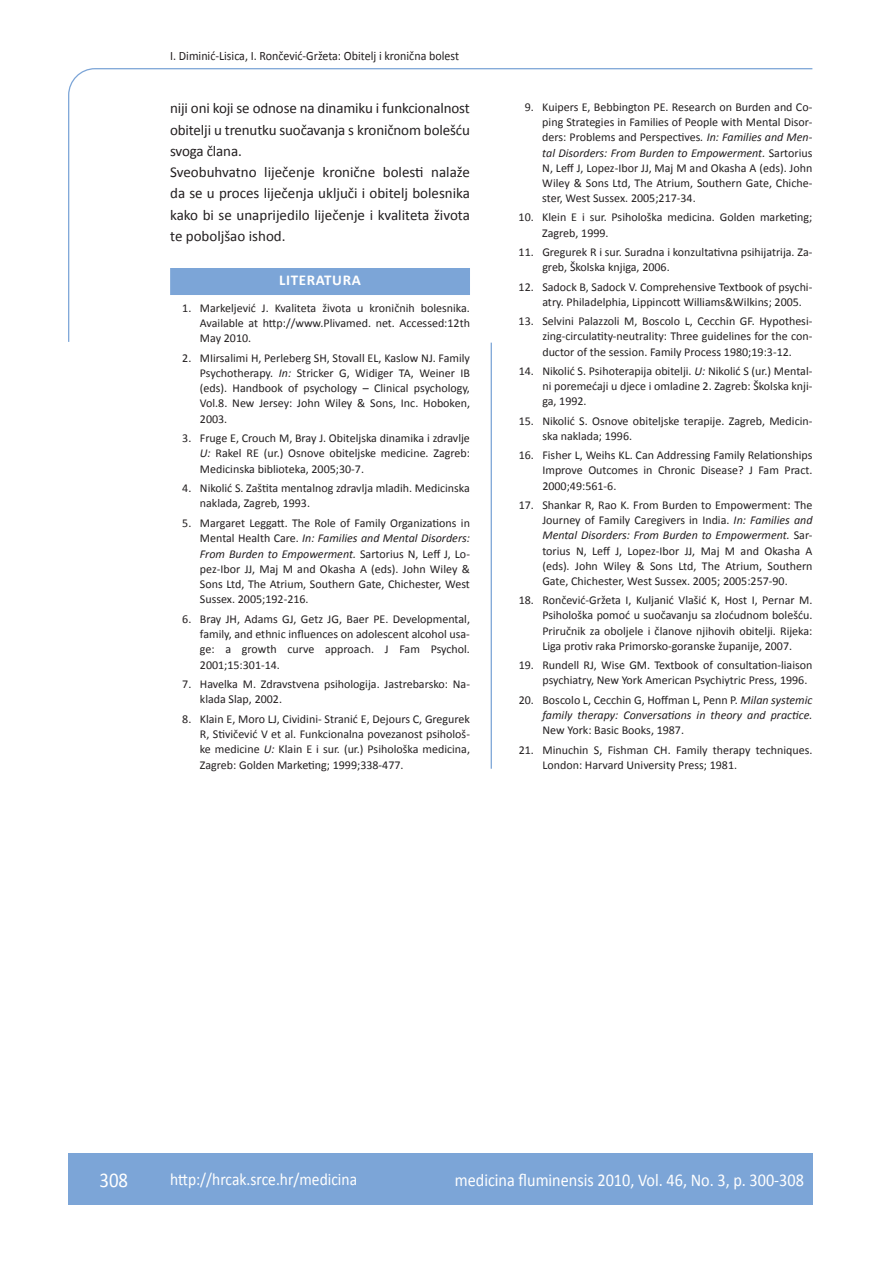
<style>
.page{position:relative;width:889px;height:1268px;background:#fff}
.page>*{position:absolute;margin:0;border:0;box-sizing:border-box;transform-origin:0 0}
.t1{font:21px "Calibri";color:#fff;scale:.9 1}
.t2{font:18px "Calibri";color:#fff;scale:.9 1}
.t3{font:17.25px "Calibri";color:#fff;scale:.9 1}
.t4{font:15px/21.3px "Calibri";color:#231f20}
.t5{font:700 15px "Calibri";letter-spacing:.04em;color:#fff}
.t6{font:12.75px "Calibri";color:#231f20;scale:.94 1}
.t7{font:12px/15.1px "Calibri";color:#231f20;text-align:justify}
.t8{font:italic 12px/15.1px "Calibri";color:#231f20;text-align:right}
.s1{font-style:italic}
.s2{font-style:normal}
</style>
<div class="page">
<svg style="left:68px;top:68px;width:745px;height:274px"></svg>
<hr style="left:490px;top:342px;width:2px;height:426px;background:#7ca5d7">
<div style="left:68px;top:1152px;width:744px;height:51px;background:#7ca5d7"></div>
<div style="left:170px;top:268px;width:300px;height:27px;background:#7ca5d7"></div>
<p class="t6" style="left:170px;top:47px;width:309px">I. Diminić-Lisica, I. Rončević-Gržeta: Obitelj i kronična bolest</p>
<p class="t4" style="left:170px;top:97px;width:301px">niji oni koji se odnose na dinamiku i funkcionalnost obitelji u trenutku suočavanja s kroničnom bolešću svoga člana.<br>Sveobuhvatno liječenje kronične bolesti nalaže da se u proces liječenja uključi i obitelj bolesnika kako bi se unaprijedilo liječenje i kvaliteta života te poboljšao ishod.</p>
<p class="t5" style="left:279px;top:271px;width:81px">LITERATURA</p>
<p class="t7" style="left:200px;top:299px;width:272px;text-indent:-18px">1. Markeljević J. Kvaliteta života u kroničnih bolesnika.<br>Available at http://www.Plivamed. net. Accessed:12th May 2010.</p>
<p class="t7" style="left:200px;top:349px;width:271px;text-indent:-18px">2. MIirsalimi H, Perleberg SH, Stovall EL, Kaslow NJ. Family Psychotherapy. <span class="s1">In:</span> Stricker G, Widiger TA, Weiner IB (eds). Handbook of psychology – Clinical psychology, Vol.8. New Jersey: John Wiley &amp; Sons, Inc. Hoboken, 2003.</p>
<p class="t7" style="left:200px;top:430px;width:271px;text-indent:-18px">3. Fruge E, Crouch M, Bray J. Obiteljska dinamika i zdravlje <span class="s1">U:</span> Rakel RE (ur.) Osnove obiteljske medicine. Zagreb:<br>Medicinska biblioteka, 2005;30-7.</p>
<p class="t7" style="left:200px;top:480px;width:271px;text-indent:-18px">4. Nikolić S. Zaštita mentalnog zdravlja mladih. Medicinska naklada, Zagreb, 1993.</p>
<p class="t7" style="left:200px;top:514px;width:272px;text-indent:-18px">5. Margaret Leggatt. The Role of Family Organizations in Mental Health Care. <span class="s1">In: Families and Mental Disorders:<br>From Burden to Empowerment.</span> Sartorius N, Leff J, Lo&shy;pez-Ibor JJ, Maj M and Okasha A (eds). John Wiley &amp; Sons Ltd, The Atrium, Southern Gate, Chichester, West Sussex. 2005;192-216.</p>
<p class="t7" style="left:200px;top:610px;width:271px;text-indent:-18px">6. Bray JH, Adams GJ, Getz JG, Baer PE. Developmental, family, and ethnic influences on adolescent alcohol usa&shy;ge: a growth curve approach. J Fam Psychol.<br>2001;15:301-14.</p>
<p class="t7" style="left:200px;top:675px;width:272px;text-indent:-18px">7. Havelka M. Zdravstvena psihologija. Jastrebarsko: Na&shy;klada Slap, 2002.</p>
<p class="t7" style="left:200px;top:710px;width:272px;text-indent:-18px">8. Klain E, Moro LJ, Cividini- Stranić E, Dejours C, Gregurek R, Stivičević V et al. Funkcionalna povezanost psihološ&shy;ke medicine <span class="s1">U:</span> Klain E i sur. (ur.) Psihološka medicina, Zagreb: Golden Marketing; 1999;338-477.</p>
<p class="t7" style="left:542px;top:99px;width:271px;text-indent:-18px">9. Kuipers E, Bebbington PE. Research on Burden and Co&shy;ping Strategies in Families of People with Mental Disor&shy;ders: Problems and Perspectives<span class="s1">. In: Families and Men&shy;tal Disorders: From Burden to Empowerment.</span> Sartorius N, Leff J, Lopez-Ibor JJ, Maj M and Okasha A (eds). John Wiley &amp; Sons Ltd, The Atrium, Southern Gate, Chiche&shy;ster, West Sussex. 2005;217-34.</p>
<p class="t7" style="left:542px;top:209px;width:271px;text-indent:-24px">10. Klein E i sur. Psihološka medicina. Golden marketing;<br>Zagreb, 1999.</p>
<p class="t7" style="left:542px;top:244px;width:271px;text-indent:-24px">11. Gregurek R i sur. Suradna i konzultativna psihijatrija. Za&shy;greb, Školska knjiga, 2006.</p>
<p class="t7" style="left:542px;top:278px;width:271px;text-indent:-24px">12. Sadock B, Sadock V. Comprehensive Textbook of psychi&shy;atry. Philadelphia, Lippincott Williams&amp;Wilkins; 2005.</p>
<p class="t7" style="left:542px;top:313px;width:271px;text-indent:-24px">13. Selvini Palazzoli M, Boscolo L, Cecchin GF. Hypothesi&shy;zing-circulatity-neutrality: Three guidelines for the con&shy;ductor of the session. Family Process 1980;19:3-12.</p>
<p class="t7" style="left:542px;top:363px;width:271px;text-indent:-24px">14. Nikolić S. Psihoterapija obitelji. <span class="s1">U:</span> Nikolić S (ur.) Mental&shy;ni poremećaji u djece i omladine 2. Zagreb: Školska knji&shy;ga, 1992.</p>
<p class="t7" style="left:542px;top:412px;width:271px;text-indent:-24px">15. Nikolić S. Osnove obiteljske terapije. Zagreb, Medicin&shy;ska naklada; 1996.</p>
<p class="t7" style="left:542px;top:447px;width:271px;text-indent:-24px">16. Fisher L, Weihs KL. Can Addressing Family Relationships Improve Outcomes in Chronic Disease? J Fam Pract.<br>2000;49:561-6.</p>
<p class="t7" style="left:542px;top:497px;width:272px;text-indent:-24px">17. Shankar R, Rao K. From Burden to Empowerment: The Journey of Family Caregivers in India. <span class="s1">In: Families and Mental Disorders: From Burden to Empowerment.</span> Sar&shy;torius N, Leff J, Lopez-Ibor JJ, Maj M and Okasha A (eds). John Wiley &amp; Sons Ltd, The Atrium, Southern Gate, Chichester, West Sussex. 2005; 2005:257-90.</p>
<p class="t7" style="left:542px;top:592px;width:271px;text-indent:-24px">18. Rončević-Gržeta I, Kuljanić Vlašić K, Host I, Pernar M.<br>Psihološka pomoć u suočavanju sa zloćudnom bolešću.<br>Priručnik za oboljele i članove njihovih obitelji. Rijeka:<br>Liga protiv raka Primorsko-goranske županije, 2007.</p>
<p class="t7" style="left:542px;top:657px;width:271px;text-indent:-24px">19. Rundell RJ, Wise GM. Textbook of consultation-liaison psychiatry, New York American Psychiytric Press, 1996.</p>
<p class="t8" style="left:519px;top:691px;width:295px"><span class="s2">20. Boscolo L, Cecchin G, Hoffman L, Penn P.</span> Milan systemic family therapy: Conversations in theory and practice.</p>
<p class="t7" style="left:542px;top:722px;width:143px">New York: Basic Books, 1987.</p>
<p class="t7" style="left:542px;top:741px;width:271px;text-indent:-24px">21. Minuchin S, Fishman CH. Family therapy techniques.<br>London: Harvard University Press; 1981.</p>
<h1 class="t1" style="left:99px;top:1166px;width:33px">308</h1>
<h3 class="t3" style="left:170px;top:1167px;width:209px">http://hrcak.srce.hr/medicina</h3>
<h2 class="t2" style="left:455px;top:1168px;width:389px">medicina fluminensis 2010, Vol. 46, No. 3, p. 300-308</h2>
</div>
